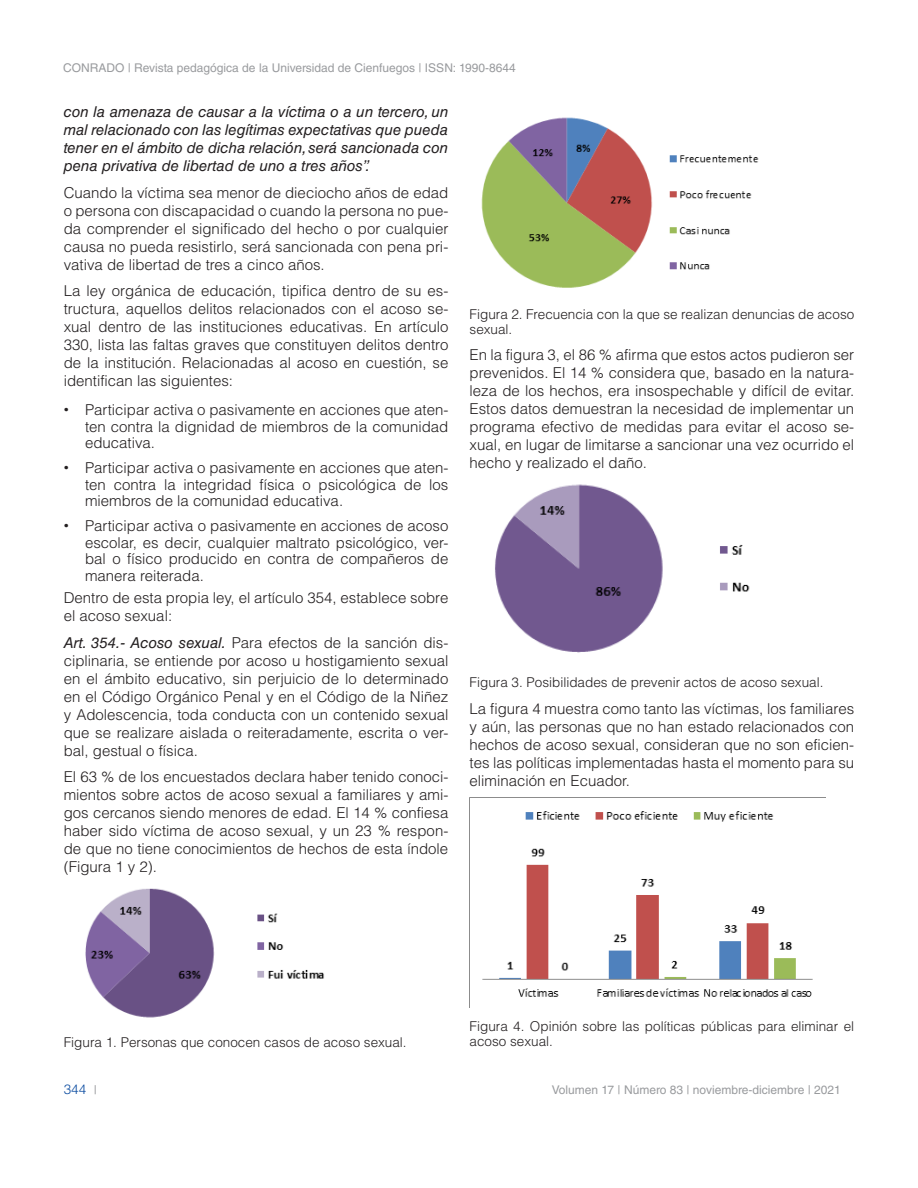
<style>
.page{position:relative;width:918px;height:1188px;background:#fff}
.page>*{position:absolute;margin:0;border:0;box-sizing:border-box;transform-origin:0 0}
.TEXTO{font:300 15px/18px "Helvetica LT Std";color:#231f20;text-align:justify}
.TEXTO-2{font:italic 15px/18px "Helvetica LT Std";color:#231f20;text-align:justify}
.pie_de_foto{font:300 13.5px/15px "Helvetica LT Std";color:#231f20}
.t1{font:300 13.5px "Helvetica LT Std";color:#0d4da1}
.t2{font:12px "Helvetica LT Std";color:#999b9e}
.s1{font-family:"Adobe Caslon Pro";font-weight:400}
.s2{font-weight:400;font-style:italic}
.s3{font-weight:400;font-size:12px;color:#999b9e}
</style>
<div class="page">
<img style="left:85px;top:888px;width:239px;height:130px">
<img style="left:481px;top:117px;width:278px;height:171px">
<img style="left:495px;top:484px;width:255px;height:169px">
<img style="left:470px;top:797px;width:356px;height:200px">
<p class="t2" style="left:63px;top:61px;width:454px">CONRADO | Revista pedagógica de la Universidad de Cienfuegos | ISSN: 1990-8644</p>
<p class="TEXTO-2" style="left:64px;top:103px;width:386px">con la amenaza de causar a la víctima o a un tercero, un mal relacionado con las legítimas expectativas que pueda tener en el ámbito de dicha relación, será sancionada con pena privativa de libertad de uno a tres años”.</p>
<p class="TEXTO" style="left:64px;top:183px;width:386px">Cuando la víctima sea menor de dieciocho años de edad o persona con discapacidad o cuando la persona no pue&shy;da comprender el significado del hecho o por cualquier causa no pueda resistirlo, será sancionada con pena pri&shy;vativa de libertad de tres a cinco años.</p>
<p class="TEXTO" style="left:64px;top:282px;width:386px">La ley orgánica de educación, tipifica dentro de su es&shy;tructura, aquellos delitos relacionados con el acoso se&shy;xual dentro de las instituciones educativas. En artículo 330, lista las faltas graves que constituyen delitos dentro de la institución. Relacionadas al acoso en cuestión, se identifican las siguientes:</p>
<p class="TEXTO" style="left:85px;top:402px;width:365px;line-height:16.5px;text-indent:-21px"><span class="s1">•</span> Participar activa o pasivamente en acciones que aten&shy;ten contra la dignidad de miembros de la comunidad educativa.</p>
<p class="TEXTO" style="left:85px;top:460px;width:365px;line-height:16.5px;text-indent:-21px"><span class="s1">•</span> Participar activa o pasivamente en acciones que aten&shy;ten contra la integridad física o psicológica de los miembros de la comunidad educativa.</p>
<p class="TEXTO" style="left:85px;top:518px;width:365px;line-height:16.5px;text-indent:-21px"><span class="s1">•</span> Participar activa o pasivamente en acciones de acoso escolar, es decir, cualquier maltrato psicológico, ver&shy;bal o físico producido en contra de compañeros de manera reiterada.</p>
<p class="TEXTO" style="left:64px;top:589px;width:386px">Dentro de esta propia ley, el artículo 354, establece sobre el acoso sexual:</p>
<p class="TEXTO" style="left:64px;top:633px;width:386px"><span class="s2">Art. 354.- Acoso sexual.</span> Para efectos de la sanción dis&shy;ciplinaria, se entiende por acoso u hostigamiento sexual en el ámbito educativo, sin perjuicio de lo determinado en el Código Orgánico Penal y en el Código de la Niñez y Adolescencia, toda conducta con un contenido sexual que se realizare aislada o reiteradamente, escrita o ver&shy;bal, gestual o física.</p>
<p class="TEXTO" style="left:64px;top:768px;width:386px">El 63 % de los encuestados declara haber tenido conoci&shy;mientos sobre actos de acoso sexual a familiares y ami&shy;gos cercanos siendo menores de edad. El 14 % confiesa haber sido víctima de acoso sexual, y un 23 % respon&shy;de que no tiene conocimientos de hechos de esta índole (Figura 1 y 2).</p>
<p class="pie_de_foto" style="left:470px;top:306px;width:386px">Figura 2. Frecuencia con la que se realizan denuncias de acoso sexual.</p>
<p class="TEXTO" style="left:470px;top:346px;width:386px">En la figura 3, el 86 % afirma que estos actos pudieron ser prevenidos. El 14 % considera que, basado en la natura&shy;leza de los hechos, era insospechable y difícil de evitar.<br>Estos datos demuestran la necesidad de implementar un programa efectivo de medidas para evitar el acoso se&shy;xual, en lugar de limitarse a sancionar una vez ocurrido el hecho y realizado el daño.</p>
<p class="pie_de_foto" style="left:470px;top:675px;width:355px">Figura 3. Posibilidades de prevenir actos de acoso sexual.</p>
<p class="TEXTO" style="left:470px;top:699px;width:386px">La figura 4 muestra como tanto las víctimas, los familiares y aún, las personas que no han estado relacionados con hechos de acoso sexual, consideran que no son eficien&shy;tes las políticas implementadas hasta el momento para su eliminación en Ecuador.</p>
<p class="pie_de_foto" style="left:64px;top:1035px;width:344px">Figura 1. Personas que conocen casos de acoso sexual.</p>
<p class="t1" style="left:64px;top:1081px;width:35px">344 <span class="s3">|</span></p>
<p class="pie_de_foto" style="left:470px;top:1019px;width:386px">Figura 4. Opinión sobre las políticas públicas para eliminar el acoso sexual.</p>
<p class="t2" style="left:552px;top:1083px;width:291px">Volumen 17 | Número 83 | noviembre-diciembre | 2021</p>
</div>
